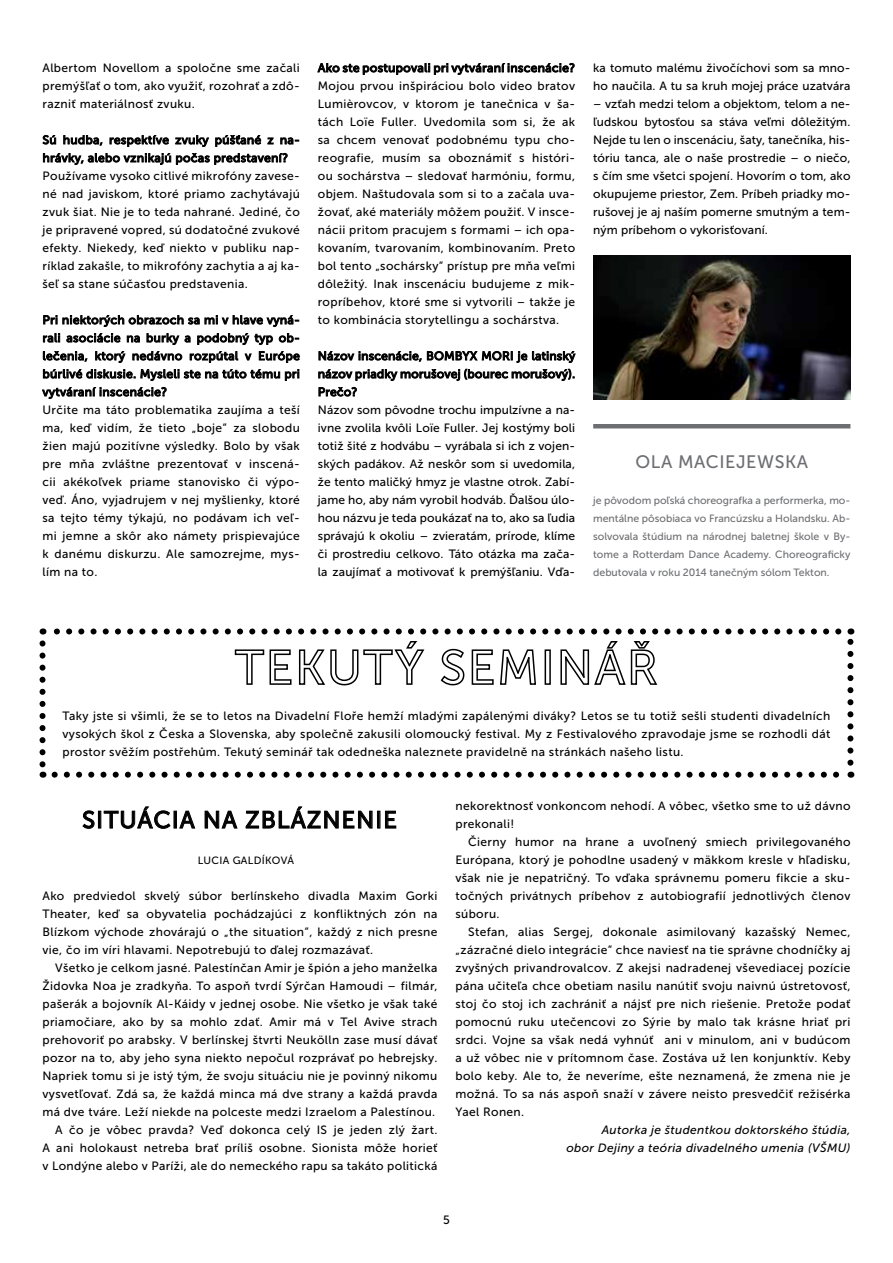
<style>
.page{position:relative;width:893px;height:1263px;background:#fff}
.page>*{position:absolute;margin:0;border:0;box-sizing:border-box;transform-origin:0 0}
.t1{font:24px "Museo Sans 500";letter-spacing:.04em;color:#000}
.t2{font:18px "Museo Sans 500";letter-spacing:.03em;color:#6d6e71}
.t3{font:12px/18px "Museo Sans 500";letter-spacing:.03em;color:#000;text-align:justify}
.t4{font:12px/18px "Museo Sans 500";letter-spacing:.01em;color:#000}
.t5{font:italic 12px/18px "Museo Sans 500";letter-spacing:.03em;color:#000;text-align:right}
.t6{font:10.5px/18px "Museo Sans 500";color:#6d6e71;text-align:justify}
.t7{font:10.5px "Museo Sans 500";letter-spacing:.03em;color:#000}
</style>
<div class="page">
<hr style="left:593px;top:424px;width:257px;height:4px;background:#6d6e71">
<svg style="left:82px;top:810px;width:13px;height:19px"></svg>
<div style="left:98px;top:811px;width:3px;height:17px;border:1px solid #000"></div>
<svg style="left:104px;top:806px;width:66px;height:23px"></svg>
<div style="left:174px;top:811px;width:3px;height:17px;border:1px solid #000"></div>
<svg style="left:179px;top:810px;width:16px;height:19px"></svg>
<svg style="left:205px;top:810px;width:33px;height:19px"></svg>
<svg style="left:245px;top:806px;width:128px;height:23px"></svg>
<div style="left:377px;top:811px;width:3px;height:17px;border:1px solid #000"></div>
<svg style="left:385px;top:810px;width:11px;height:19px"></svg>
<svg style="left:234px;top:649px;width:58px;height:36px"></svg>
<svg style="left:298px;top:641px;width:127px;height:45px"></svg>
<svg style="left:440px;top:648px;width:25px;height:38px"></svg>
<svg style="left:471px;top:649px;width:65px;height:36px"></svg>
<div style="left:545px;top:649px;width:6px;height:36px;border:2px solid #000"></div>
<svg style="left:560px;top:641px;width:98px;height:44px"></svg>
<svg style="left:55px;top:772px;width:785px;height:6px"></svg>
<svg style="left:40px;top:643px;width:6px;height:135px"></svg>
<svg style="left:847px;top:628px;width:6px;height:135px"></svg>
<svg style="left:43px;top:628px;width:795px;height:6px"></svg>
<svg style="left:43px;top:135px;width:13px;height:9px"></svg>
<svg style="left:63px;top:135px;width:40px;height:11px"></svg>
<svg style="left:110px;top:135px;width:59px;height:12px"></svg>
<svg style="left:175px;top:135px;width:34px;height:12px"></svg>
<svg style="left:215px;top:135px;width:46px;height:12px"></svg>
<svg style="left:267px;top:138px;width:6px;height:6px"></svg>
<svg style="left:280px;top:137px;width:19px;height:7px"></svg>
<svg style="left:43px;top:153px;width:245px;height:12px"></svg>
<svg style="left:43px;top:315px;width:14px;height:9px"></svg>
<svg style="left:63px;top:315px;width:236px;height:12px"></svg>
<svg style="left:43px;top:333px;width:17px;height:9px"></svg>
<svg style="left:67px;top:333px;width:53px;height:9px"></svg>
<svg style="left:127px;top:335px;width:13px;height:7px"></svg>
<svg style="left:147px;top:333px;width:32px;height:12px"></svg>
<svg style="left:185px;top:335px;width:5px;height:7px"></svg>
<svg style="left:197px;top:333px;width:52px;height:12px"></svg>
<svg style="left:255px;top:334px;width:18px;height:11px"></svg>
<svg style="left:279px;top:333px;width:20px;height:9px"></svg>
<svg style="left:43px;top:351px;width:44px;height:11px"></svg>
<svg style="left:95px;top:351px;width:30px;height:12px"></svg>
<svg style="left:133px;top:351px;width:49px;height:9px"></svg>
<svg style="left:190px;top:351px;width:48px;height:12px"></svg>
<svg style="left:245px;top:354px;width:6px;height:6px"></svg>
<svg style="left:259px;top:351px;width:41px;height:12px"></svg>
<svg style="left:43px;top:369px;width:92px;height:9px"></svg>
<svg style="left:141px;top:369px;width:158px;height:12px"></svg>
<svg style="left:42px;top:387px;width:125px;height:12px"></svg>
<svg style="left:317px;top:63px;width:258px;height:12px"></svg>
<svg style="left:319px;top:351px;width:256px;height:12px"></svg>
<svg style="left:318px;top:369px;width:256px;height:12px"></svg>
<svg style="left:319px;top:387px;width:38px;height:9px"></svg>
<img style="left:593px;top:255px;width:257px;height:144px">
<p class="t3" style="left:43px;top:59px;width:259px">Albertom Novellom a spoločne sme začali premýšľať o tom, ako využiť, rozohrať a zdô&shy;razniť materiálnosť zvuku.</p>
<p class="t3" style="left:43px;top:131px;width:259px;text-align:left">Sú hudba, respektíve zvuky púšťané z na&shy;hrávky, alebo vznikajú počas predstavení?<br>Používame vysoko citlivé mikrofóny zavese&shy;né nad javiskom, ktoré priamo zachytávajú zvuk šiat. Nie je to teda nahrané. Jediné, čo je pripravené vopred, sú dodatočné zvukové efekty. Niekedy, keď niekto v publiku nap&shy;ríklad zakašle, to mikrofóny zachytia a aj ka&shy;šeľ sa stane súčasťou predstavenia.</p>
<p class="t3" style="left:43px;top:311px;width:259px;text-align:left">Pri niektorých obrazoch sa mi v hlave vyná&shy;rali asociácie na burky a podobný typ ob&shy;lečenia, ktorý nedávno rozpútal v Európe búrlivé diskusie. Mysleli ste na túto tému pri vytváraní inscenácie?<br>Určite ma táto problematika zaujíma a teší ma, keď vidím, že tieto „boje“ za slobodu žien majú pozitívne výsledky. Bolo by však pre mňa zvláštne prezentovať v inscená&shy;cii akékoľvek priame stanovisko či výpo&shy;veď. Áno, vyjadrujem v nej myšlienky, ktoré sa tejto témy týkajú, no podávam ich veľ&shy;mi jemne a skôr ako námety prispievajúce k danému diskurzu. Ale samozrejme, mys&shy;lím na to.</p>
<p class="t3" style="left:318px;top:59px;width:259px">Ako ste postupovali pri vytváraní inscenácie?<br>Mojou prvou inšpiráciou bolo video bratov Lumièrovcov, v ktorom je tanečnica v ša&shy;tách Loïe Fuller. Uvedomila som si, že ak sa chcem venovať podobnému typu cho&shy;reografie, musím sa oboznámiť s históri&shy;ou sochárstva – sledovať harmóniu, formu, objem. Naštudovala som si to a začala uva&shy;žovať, aké materiály môžem použiť. V insce&shy;nácii pritom pracujem s formami – ich opa&shy;kovaním, tvarovaním, kombinovaním. Preto bol tento „sochársky“ prístup pre mňa veľmi dôležitý. Inak inscenáciu budujeme z mik&shy;ropríbehov, ktoré sme si vytvorili – takže je to kombinácia storytellingu a sochárstva.</p>
<p class="t4" style="left:318px;top:347px;width:259px">Názov inscenácie, BOMBYX MORI je latinský názov priadky morušovej (bourec morušový).<br>Prečo?<br>Názov som pôvodne trochu impulzívne a na&shy;ivne zvolila kvôli Loïe Fuller. Jej kostýmy boli totiž šité z hodvábu – vyrábala si ich z vojen&shy;ských padákov. Až neskôr som si uvedomila, že tento maličký hmyz je vlastne otrok. Zabí&shy;jame ho, aby nám vyrobil hodváb. Ďalšou úlo&shy;hou názvu je teda poukázať na to, ako sa ľudia správajú k okoliu – zvieratám, prírode, klíme či prostrediu celkovo. Táto otázka ma zača&shy;la zaujímať a motivovať k premýšľaniu. Vďa-</p>
<p class="t4" style="left:593px;top:59px;width:259px">ka tomuto malému živočíchovi som sa mno&shy;ho naučila. A tu sa kruh mojej práce uzatvára</p>
<p class="t3" style="left:593px;top:95px;width:259px">– vzťah medzi telom a objektom, telom a ne&shy;ľudskou bytosťou sa stáva veľmi dôležitým.<br>Nejde tu len o inscenáciu, šaty, tanečníka, his&shy;tóriu tanca, ale o naše prostredie – o niečo, s čím sme všetci spojení. Hovorím o tom, ako okupujeme priestor, Zem. Príbeh priadky mo&shy;rušovej je aj naším pomerne smutným a tem&shy;ným príbehom o vykorisťovaní.</p>
<h2 class="t2" style="left:635px;top:452px;width:174px">OLA MACIEJEWSKA</h2>
<p class="t6" style="left:593px;top:491px;width:259px">je pôvodom poľská choreografka a performerka, mo&shy;mentálne pôsobiaca vo Francúzsku a Holandsku. Ab&shy;solvovala štúdium na národnej baletnej škole v By&shy;tome a Rotterdam Dance Academy. Choreograficky debutovala v roku 2014 tanečným sólom Tekton.</p>
<p class="t3" style="left:63px;top:707px;width:769px">Taky jste si všimli, že se to letos na Divadelní Floře hemží mladými zapálenými diváky? Letos se tu totiž sešli studenti divadelních vysokých škol z Česka a Slovenska, aby společně zakusili olomoucký festival. My z Festivalového zpravodaje jsme se rozhodli dát prostor svěžím postřehům. Tekutý seminář tak odedneška naleznete pravidelně na stránkách našeho listu.</p>
<h1 class="t1" style="left:82px;top:807px;width:316px">SITUÁCIA NA ZBLÁZNENIE</h1>
<p class="t7" style="left:198px;top:855px;width:98px">LUCIA GALDÍKOVÁ</p>
<p class="t3" style="left:43px;top:887px;width:396px">Ako predviedol skvelý súbor berlínskeho divadla Maxim Gorki Theater, keď sa obyvatelia pochádzajúci z konfliktných zón na Blízkom východe zhovárajú o „the situation“, každý z nich presne vie, čo im víri hlavami. Nepotrebujú to ďalej rozmazávať.</p>
<p class="t3" style="left:43px;top:959px;width:396px;text-align:right">Všetko je celkom jasné. Palestínčan Amir je špión a jeho manželka Židovka Noa je zradkyňa. To aspoň tvrdí Sýrčan Hamoudi – filmár, pašerák a bojovník Al-Káidy v jednej osobe. Nie všetko je však také priamočiare, ako by sa mohlo zdať. Amir má v Tel Avive strach prehovoriť po arabsky. V berlínskej štvrti Neukölln zase musí dávať pozor na to, aby jeho syna niekto nepočul rozprávať po hebrejsky.<br>Napriek tomu si je istý tým, že svoju situáciu nie je povinný nikomu vysvetľovať. Zdá sa, že každá minca má dve strany a každá pravda má dve tváre. Leží niekde na polceste medzi Izraelom a Palestínou.<br>A čo je vôbec pravda? Veď dokonca celý IS je jeden zlý žart.<br>A ani holokaust netreba brať príliš osobne. Sionista môže horieť v Londýne alebo v Paríži, ale do nemeckého rapu sa takáto politická</p>
<p class="t3" style="left:455px;top:797px;width:396px">nekorektnosť vonkoncom nehodí. A vôbec, všetko sme to už dávno prekonali!</p>
<p class="t3" style="left:455px;top:833px;width:396px;text-indent:13px">Čierny humor na hrane a uvoľnený smiech privilegovaného Európana, ktorý je pohodlne usadený v mäkkom kresle v hľadisku, však nie je nepatričný. To vďaka správnemu pomeru fikcie a sku&shy;točných privátnych príbehov z autobiografií jednotlivých členov súboru.</p>
<p class="t3" style="left:455px;top:923px;width:396px;text-indent:13px">Stefan, alias Sergej, dokonale asimilovaný kazašský Nemec, „zázračné dielo integrácie“ chce naviesť na tie správne chodníčky aj zvyšných privandrovalcov. Z akejsi nadradenej vševediacej pozície pána učiteľa chce obetiam nasilu nanútiť svoju naivnú ústretovosť, stoj čo stoj ich zachrániť a nájsť pre nich riešenie. Pretože podať pomocnú ruku utečencovi zo Sýrie by malo tak krásne hriať pri srdci. Vojne sa však nedá vyhnúť ani v minulom, ani v budúcom a už vôbec nie v prítomnom čase. Zostáva už len konjunktív. Keby bolo keby. Ale to, že neveríme, ešte neznamená, že zmena nie je možná. To sa nás aspoň snaží v závere neisto presvedčiť režisérka Yael Ronen.</p>
<p class="t5" style="left:566px;top:1121px;width:286px">Autorka je študentkou doktorského štúdia,<br>obor Dejiny a teória divadelného umenia (VŠMU)</p>
<p class="t3" style="left:443px;top:1211px;width:8px">5</p>
</div>
